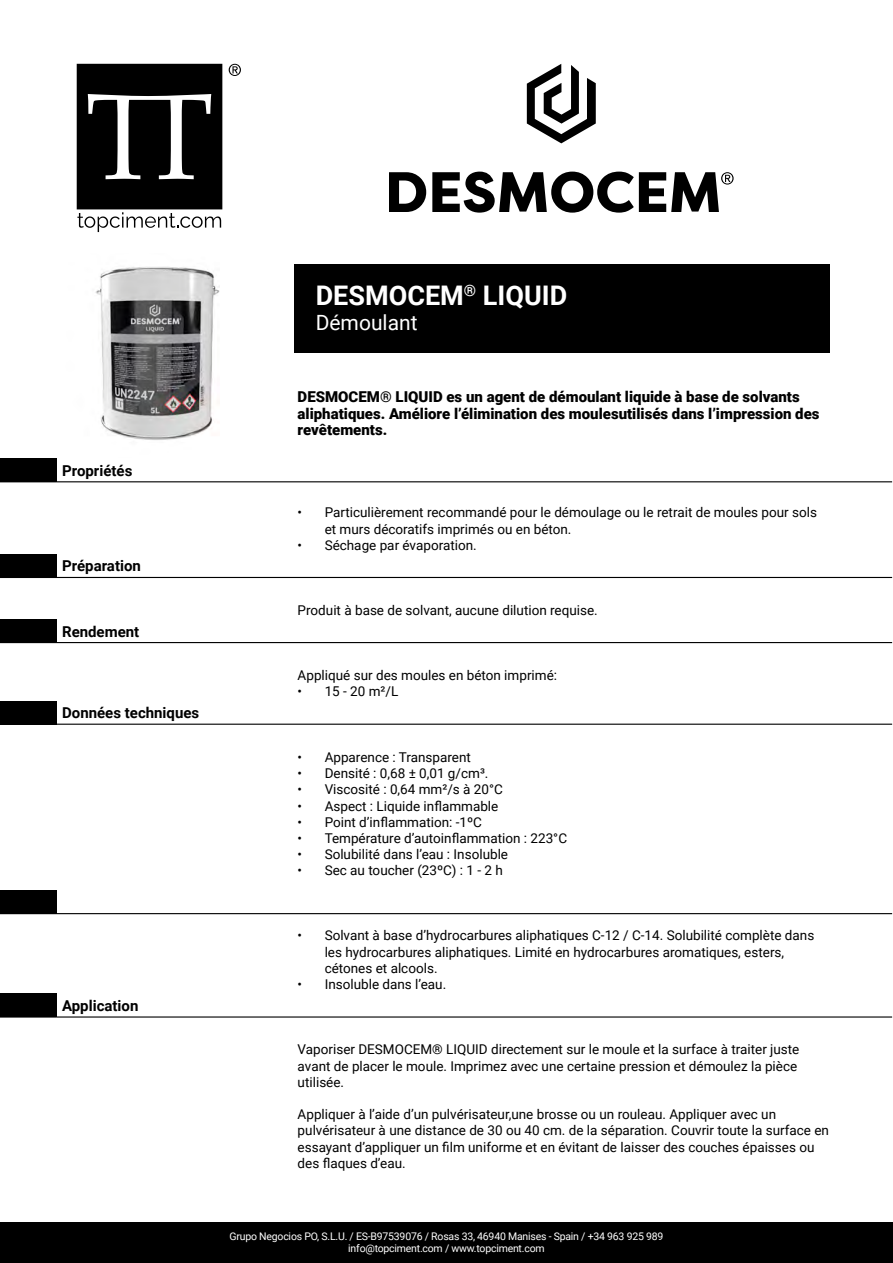
<style>
.page{position:relative;width:893px;height:1263px;background:#fff}
.page>*{position:absolute;margin:0;border:0;box-sizing:border-box;transform-origin:0 0}
.t1{font:700 27px "Roboto";color:#fff}
.t2{font:21px "Roboto";color:#fff}
.t3{font:900 15px/16.5px "Roboto";color:#000}
.t4{font:700 15px "Roboto";color:#000}
.t5{font:13.5px/16.2px "Roboto";color:#000}
.t6{font:10.5px/12px "Roboto";letter-spacing:-.02em;color:#fff;text-align:center}
</style>
<div class="page">
<div style="left:0;top:1222px;width:893px;height:41px;background:#000"></div>
<img style="left:95px;top:266px;width:125px;height:174px">
<div style="left:294px;top:264px;width:535px;height:88px;background:#000"></div>
<svg style="left:77px;top:64px;width:145px;height:168px"></svg>
<svg style="left:229px;top:64px;width:12px;height:12px"></svg>
<svg style="left:527px;top:64px;width:69px;height:79px"></svg>
<svg style="left:389px;top:172px;width:37px;height:40px"></svg>
<svg style="left:432px;top:172px;width:302px;height:41px"></svg>
<div style="left:0;top:459px;width:56px;height:23px;background:#000"></div>
<hr style="left:56px;top:481px;width:836px;height:1px;background:#000">
<div style="left:0;top:554px;width:56px;height:23px;background:#000"></div>
<hr style="left:0;top:577px;width:56px;height:1px;background:#000">
<hr style="left:56px;top:577px;width:836px;height:1px;background:#000">
<div style="left:0;top:619px;width:56px;height:24px;background:#000"></div>
<hr style="left:56px;top:642px;width:836px;height:1px;background:#000">
<div style="left:0;top:701px;width:56px;height:23px;background:#000"></div>
<hr style="left:0;top:724px;width:56px;height:1px;background:#000">
<hr style="left:56px;top:724px;width:836px;height:1px;background:#000">
<div style="left:0;top:890px;width:56px;height:24px;background:#000"></div>
<hr style="left:56px;top:913px;width:836px;height:1px;background:#000">
<div style="left:0;top:994px;width:56px;height:23px;background:#000"></div>
<hr style="left:56px;top:1016px;width:836px;height:1px;background:#000">
<p class="t4" style="left:62px;top:460px;width:72px">Propriétés</p>
<p class="t4" style="left:62px;top:556px;width:80px">Préparation</p>
<p class="t4" style="left:62px;top:621px;width:79px">Rendement</p>
<p class="t4" style="left:62px;top:702px;width:139px">Données techniques</p>
<p class="t4" style="left:62px;top:995px;width:78px">Application</p>
<h1 class="t1" style="left:316px;top:277px;width:253px">DESMOCEM<sup>®</sup> LIQUID</h1>
<h2 class="t2" style="left:316px;top:308px;width:103px">Démoulant</h2>
<p class="t3" style="left:298px;top:388px;width:523px">DESMOCEM® LIQUID es un agent de démoulant liquide à base de solvants aliphatiques. Améliore l’élimination des moulesutilisés dans l’impression des revêtements.</p>
<p class="t5" style="left:325px;top:504px;width:494px;text-indent:-27px">• Particulièrement recommandé pour le démoulage ou le retrait de moules pour sols et murs décoratifs imprimés ou en béton.</p>
<p class="t5" style="left:298px;top:536px;width:181px">• Séchage par évaporation.</p>
<p class="t5" style="left:298px;top:601px;width:302px">Produit à base de solvant, aucune dilution requise.</p>
<p class="t5" style="left:298px;top:667px;width:261px">Appliqué sur des moules en béton imprimé:</p>
<p class="t5" style="left:298px;top:683px;width:102px">• 15 - 20 m²/L</p>
<p class="t5" style="left:298px;top:748px;width:175px">• Apparence : Transparent</p>
<p class="t5" style="left:298px;top:765px;width:192px">• Densité : 0,68 ± 0,01 g/cm³.</p>
<p class="t5" style="left:298px;top:781px;width:207px">• Viscosité : 0,64 mm²/s à 20°C</p>
<p class="t5" style="left:298px;top:797px;width:202px">• Aspect : Liquide inflammable</p>
<p class="t5" style="left:298px;top:813px;width:186px">• Point d’inflammation: -1ºC</p>
<p class="t5" style="left:298px;top:829px;width:271px">• Température d’autoinflammation : 223°C</p>
<p class="t5" style="left:298px;top:846px;width:212px">• Solubilité dans l’eau : Insoluble</p>
<p class="t5" style="left:298px;top:862px;width:207px">• Sec au toucher (23ºC) : 1 - 2 h</p>
<p class="t5" style="left:325px;top:927px;width:491px;text-indent:-27px">• Solvant à base d’hydrocarbures aliphatiques C-12 / C-14. Solubilité complète dans les hydrocarbures aliphatiques. Limité en hydrocarbures aromatiques, esters, cétones et alcools.</p>
<p class="t5" style="left:298px;top:976px;width:150px">• Insoluble dans l’eau.</p>
<p class="t5" style="left:298px;top:1041px;width:503px">Vaporiser DESMOCEM® LIQUID directement sur le moule et la surface à traiter juste avant de placer le moule. Imprimez avec une certaine pression et démoulez la pièce utilisée.</p>
<p class="t5" style="left:298px;top:1106px;width:533px">Appliquer à l’aide d’un pulvérisateur,une brosse ou un rouleau. Appliquer avec un pulvérisateur à une distance de 30 ou 40 cm. de la séparation. Couvrir toute la surface en essayant d’appliquer un film uniforme et en évitant de laisser des couches épaisses ou des flaques d’eau.</p>
<p class="t6" style="left:230px;top:1230px;width:435px">Grupo Negocios PO, S.L.U. / ES-B97539076 / Rosas 33, 46940 Manises - Spain / +34 963 925 989 info@topciment.com / www.topciment.com</p>
</div>
